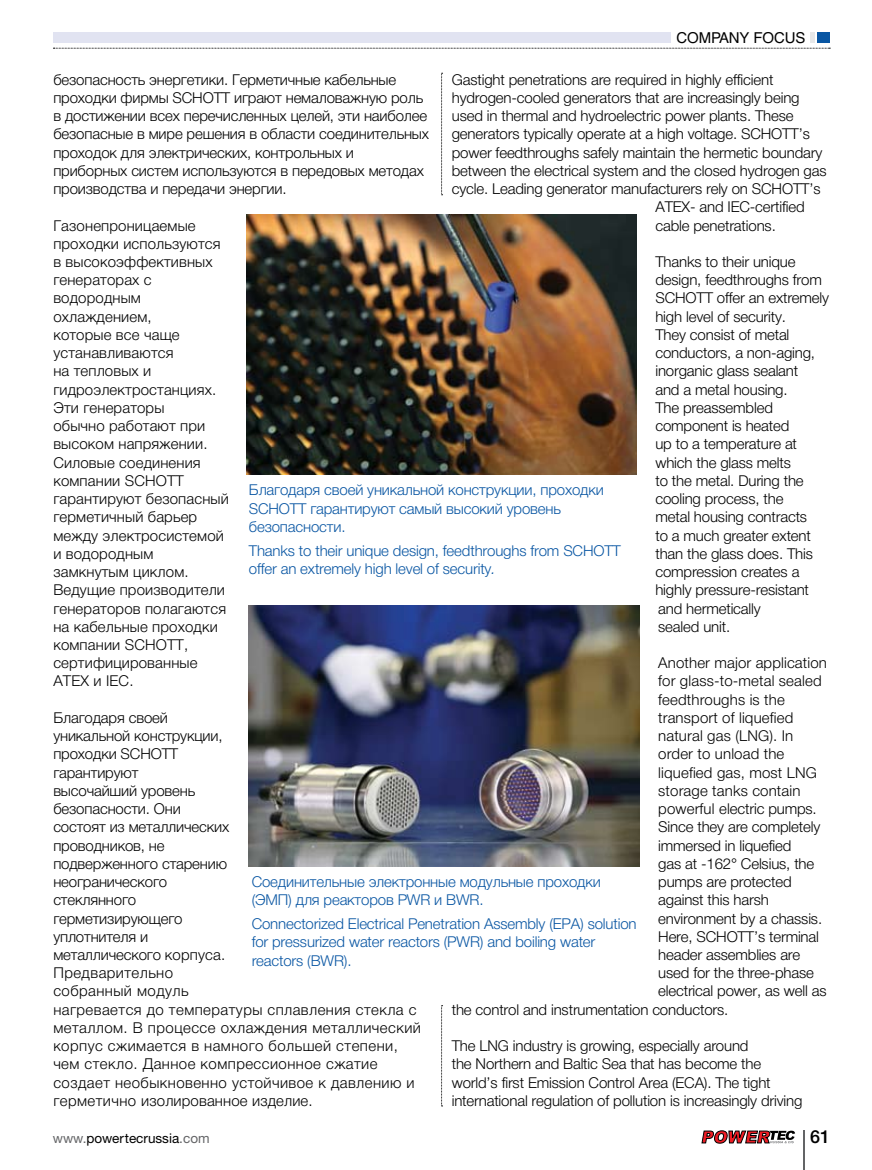
<style>
.page{position:relative;width:872px;height:1170px;background:#fff}
.page>*{position:absolute;margin:0;border:0;box-sizing:border-box;transform-origin:0 0}
.t1{font:500 18px "Helvetica Neue";color:#000}
.t2{font:300 15px/18.3px "Helvetica Neue LTCYR";letter-spacing:-.01em;color:#000}
.t3{font:300 15px/18.1px "Helvetica Neue LTCYR";letter-spacing:.01em;color:#000}
.t4{font:300 15px/18.1px "Helvetica Neue LTCYR";letter-spacing:-.01em;color:#0956a3}
.t5{font:15px "Helvetica Cyr Upright";letter-spacing:-.01em;color:#000}
.t6{font:13.5px "Helvetica Neue";color:#000}
.s1{font-style:italic}
.s2{color:#636466}
</style>
<div class="page">
<svg style="left:701px;top:1130px;width:94px;height:13px"></svg>
<hr style="left:802px;top:1130px;width:2px;height:39px;background:#636466">
<svg style="left:441px;top:73px;width:1px;height:122px"></svg>
<div style="left:53px;top:32px;width:617px;height:11px;background:#e1e3f1"></div>
<svg style="left:53px;top:48px;width:777px;height:1px"></svg>
<hr style="left:810px;top:32px;width:4px;height:11px;background:#e6e7e8">
<div style="left:817px;top:32px;width:12px;height:11px;background:#0956a3"></div>
<img style="left:246px;top:214px;width:391px;height:260px">
<img style="left:249px;top:605px;width:390px;height:261px">
<svg style="left:441px;top:1005px;width:1px;height:101px"></svg>
<p class="t5" style="left:676px;top:29px;width:130px">COMPANY FOCUS</p>
<p class="t2" style="left:53px;top:70px;width:377px">безопасность энергетики. Герметичные кабельные проходки фирмы SCHOTT играют немаловажную роль в достижении всех перечисленных целей, эти наиболее безопасные в мире решения в области соединительных проходок для электрических, контрольных и приборных систем используются в передовых методах производства и передачи энергии.</p>
<p class="t3" style="left:53px;top:216px;width:177px">Газонепроницаемые проходки используются в высокоэффективных генераторах с водородным охлаждением,<br>которые все чаще устанавливаются<br>на тепловых и гидроэлектростанциях.<br>Эти генераторы<br>обычно работают при высоком напряжении.<br>Силовые соединения компании SCHOTT гарантируют безопасный герметичный барьер между электросистемой и водородным замкнутым циклом.<br>Ведущие производители генераторов полагаются на кабельные проходки компании SCHOTT, сертифицированные<br>ATEX и IEC.</p>
<p class="t3" style="left:53px;top:708px;width:369px">Благодаря своей<br>уникальной конструкции,<br>проходки SCHOTT<br>гарантируют<br>высочайший уровень<br>безопасности. Они<br>состоят из металлических<br>проводников, не<br>подверженного старению<br>неогранического<br>стеклянного<br>герметизирующего<br>уплотнителя и<br>металлического корпуса.<br>Предварительно<br>собранный модуль<br>нагревается до температуры сплавления стекла с металлом. В процессе охлаждения металлический корпус сжимается в намного большей степени, чем стекло. Данное компрессионное сжатие создает необыкновенно устойчивое к давлению и герметично изолированное изделие.</p>
<p class="t2" style="left:452px;top:70px;width:323px">Gastight penetrations are required in highly efficient</p>
<p class="t2" style="left:452px;top:89px;width:349px">hydrogen-cooled generators that are increasingly being</p>
<p class="t2" style="left:452px;top:107px;width:343px">used in thermal and hydroelectric power plants. These</p>
<p class="t2" style="left:452px;top:125px;width:360px">generators typically operate at a high voltage. SCHOTT’s</p>
<p class="t2" style="left:452px;top:143px;width:372px">power feedthroughs safely maintain the hermetic boundary</p>
<p class="t2" style="left:452px;top:161px;width:376px">between the electrical system and the closed hydrogen gas</p>
<p class="t2" style="left:452px;top:180px;width:370px">cycle. Leading generator manufacturers rely on SCHOTT’s</p>
<p class="t2" style="left:655px;top:198px;width:151px">ATEX- and IEC-certified</p>
<p class="t2" style="left:655px;top:216px;width:122px">cable penetrations.</p>
<p class="t2" style="left:655px;top:253px;width:175px">Thanks to their unique design, feedthroughs from<br>SCHOTT offer an extremely high level of security.<br>They consist of metal conductors, a non-aging, inorganic glass sealant<br>and a metal housing.<br>The preassembled component is heated<br>up to a temperature at which the glass melts<br>to the metal. During the cooling process, the<br>metal housing contracts<br>to a much greater extent than the glass does. This compression creates a highly pressure-resistant and hermetically<br>sealed unit.</p>
<p class="t3" style="left:658px;top:654px;width:170px">Another major application</p>
<p class="t3" style="left:658px;top:672px;width:165px">for glass-to-metal sealed</p>
<p class="t3" style="left:658px;top:690px;width:128px">feedthroughs is the</p>
<p class="t3" style="left:658px;top:708px;width:137px">transport of liquefied</p>
<p class="t3" style="left:658px;top:726px;width:136px">natural gas (LNG). In</p>
<p class="t3" style="left:658px;top:745px;width:128px">order to unload the</p>
<p class="t3" style="left:658px;top:763px;width:160px">liquefied gas, most LNG</p>
<p class="t3" style="left:658px;top:781px;width:144px">storage tanks contain</p>
<p class="t2" style="left:658px;top:799px;width:160px">powerful electric pumps.</p>
<p class="t2" style="left:658px;top:818px;width:164px">Since they are completely</p>
<p class="t2" style="left:658px;top:836px;width:135px">immersed in liquefied</p>
<p class="t2" style="left:658px;top:854px;width:158px">gas at -162° Celsius, the</p>
<p class="t2" style="left:658px;top:872px;width:135px">pumps are protected</p>
<p class="t2" style="left:658px;top:890px;width:112px">against this harsh</p>
<p class="t2" style="left:658px;top:909px;width:165px">environment by a chassis.</p>
<p class="t2" style="left:658px;top:927px;width:162px">Here, SCHOTT’s terminal</p>
<p class="t2" style="left:658px;top:945px;width:144px">header assemblies are</p>
<p class="t2" style="left:658px;top:963px;width:157px">used for the three-phase</p>
<p class="t2" style="left:658px;top:982px;width:170px">electrical power, as well as</p>
<p class="t2" style="left:452px;top:1000px;width:278px">the control and instrumentation conductors.</p>
<p class="t2" style="left:452px;top:1036px;width:352px">The LNG industry is growing, especially around<br>the Northern and Baltic Sea that has become the world’s first Emission Control Area (ECA). The tight international regulation of pollution is increasingly driving</p>
<p class="t4" style="left:249px;top:481px;width:356px">Благодаря своей уникальной конструкции, проходки<br>SCHOTT гарантируют самый высокий уровень безопасности.</p>
<p class="t4" style="left:249px;top:541px;width:373px">Thanks to their unique design, feedthroughs from SCHOTT offer an extremely high level of security<span class="s1">.</span></p>
<p class="t4" style="left:252px;top:872px;width:351px">Соединительные электронные модульные проходки (ЭМП) для реакторов PWR и BWR.</p>
<p class="t4" style="left:252px;top:914px;width:386px">Connectorized Electrical Penetration Assembly (EPA) solution for pressurized water reactors (PWR) and boiling water reactors (BWR).</p>
<p class="t6" style="left:53px;top:1130px;width:158px"><span class="s2">www.</span>powertecrussia<span class="s2">.com</span></p>
<p class="t1" style="left:810px;top:1126px;width:22px">61</p>
</div>
